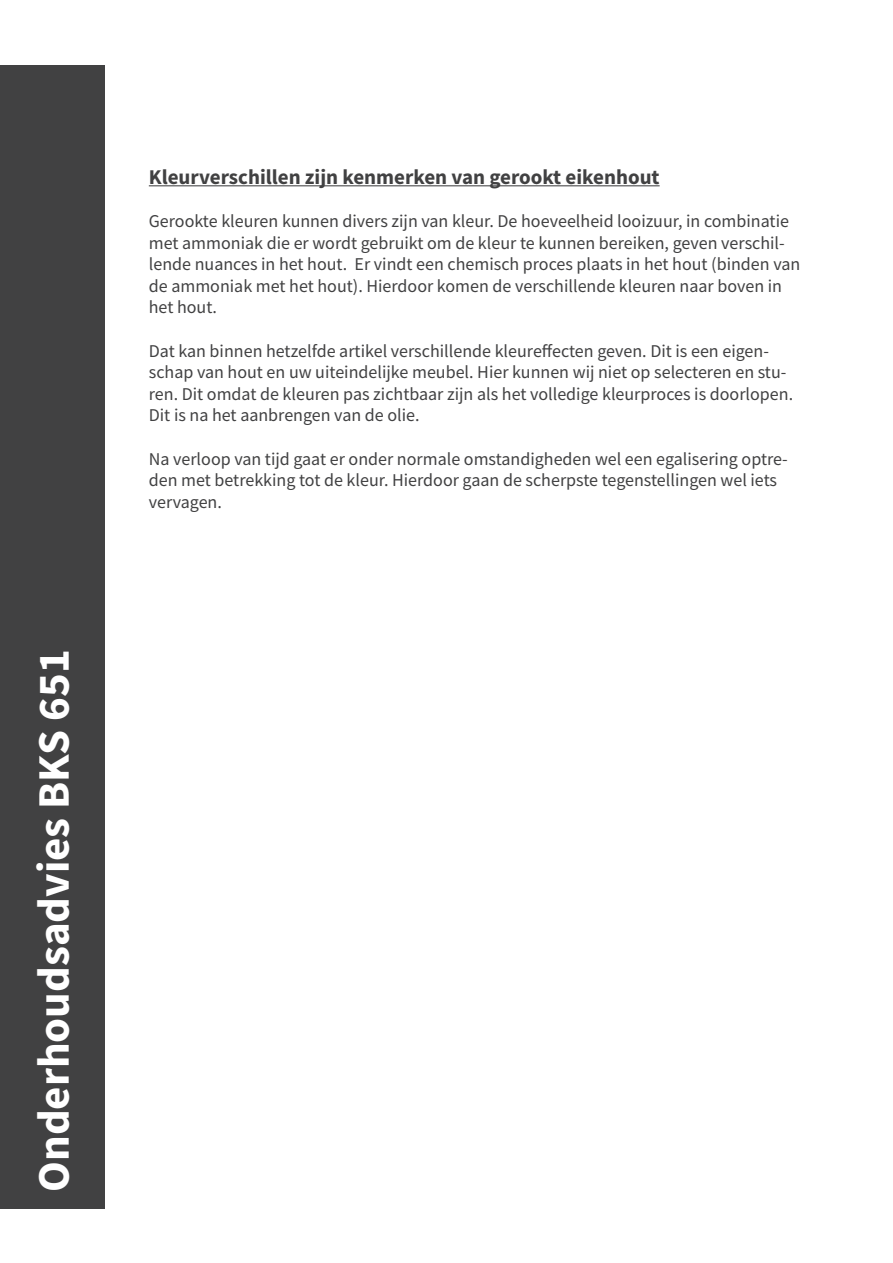
<style>
.page{position:relative;width:893px;height:1263px;background:#fff}
.page>*{position:absolute;margin:0;border:0;box-sizing:border-box;transform-origin:0 0}
.t1{font:700 45px "Source Sans Pro";color:#fff}
.t2{font:700 21px "Source Sans Pro";color:#414142}
.t3{font:18px/21.6px "Source Sans Pro";color:#414142}
</style>
<div class="page">
<hr style="left:149px;top:185px;width:511px;height:1px;background:#414142">
<div style="left:0;top:65px;width:105px;height:1144px;background:#414142"></div>
<p class="t1" style="left:23px;top:1192px;width:544px;rotate:-90deg">Onderhoudsadvies BKS 651</p>
<p class="t2" style="left:149px;top:163px;width:512px">Kleurverschillen zijn kenmerken van gerookt eikenhout</p>
<p class="t3" style="left:149px;top:210px;width:653px">Gerookte kleuren kunnen divers zijn van kleur. De hoeveelheid looizuur, in combinatie met ammoniak die er wordt gebruikt om de kleur te kunnen bereiken, geven verschil&shy;lende nuances in het hout. Er vindt een chemisch proces plaats in het hout (binden van de ammoniak met het hout). Hierdoor komen de verschillende kleuren naar boven in het hout.</p>
<p class="t3" style="left:149px;top:340px;width:646px">Dat kan binnen hetzelfde artikel verschillende kleureffecten geven. Dit is een eigen&shy;schap van hout en uw uiteindelijke meubel. Hier kunnen wij niet op selecteren en stu&shy;ren. Dit omdat de kleuren pas zichtbaar zijn als het volledige kleurproces is doorlopen.<br>Dit is na het aanbrengen van de olie.</p>
<p class="t3" style="left:149px;top:448px;width:640px">Na verloop van tijd gaat er onder normale omstandigheden wel een egalisering optre&shy;den met betrekking tot de kleur. Hierdoor gaan de scherpste tegenstellingen wel iets vervagen.</p>
</div>
